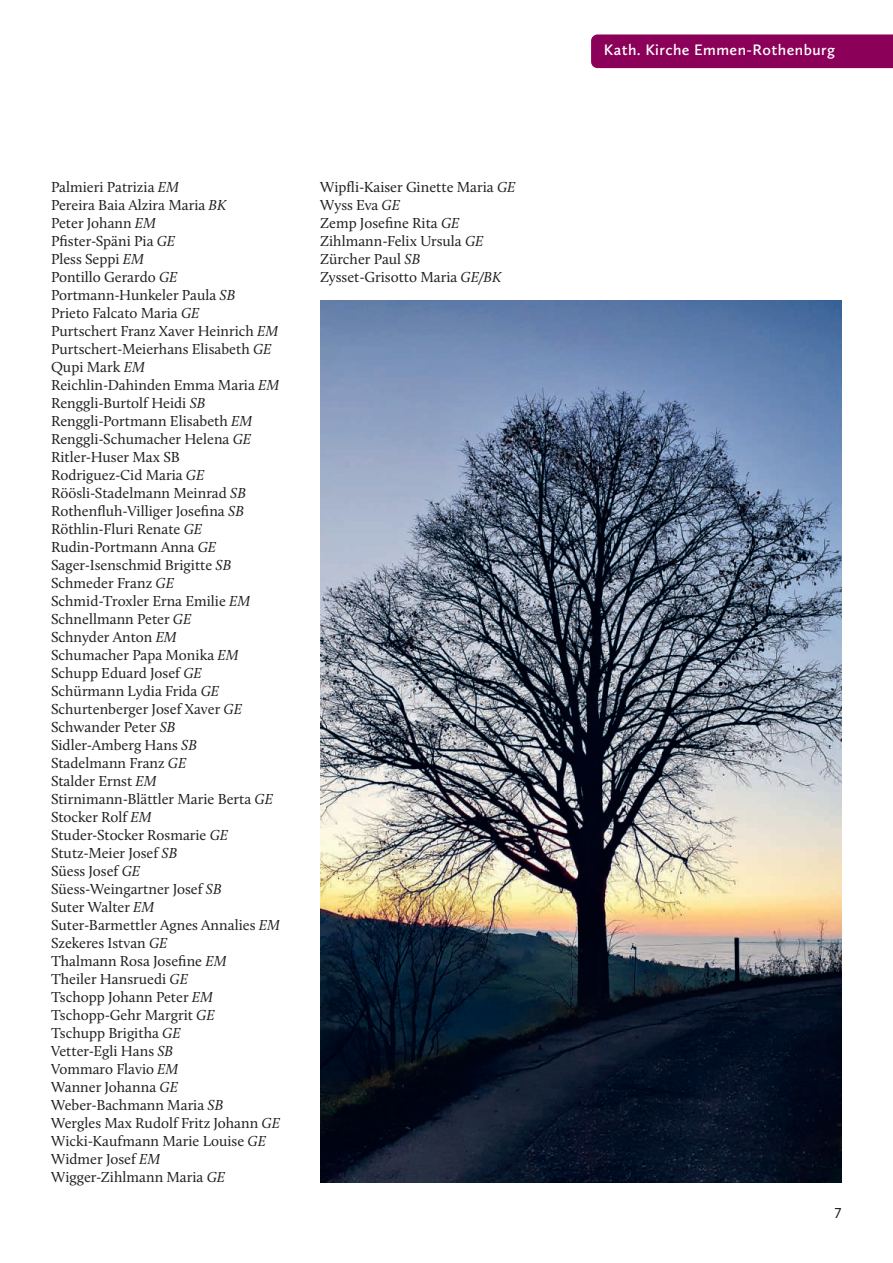
<style>
.page{position:relative;width:893px;height:1263px;background:#fff}
.page>*{position:absolute;margin:0;border:0;box-sizing:border-box;transform-origin:0 0}
.t1{font:600 15.75px "Calluna Sans";letter-spacing:.03em;color:#fff}
.t2{font:15px/18px "Calluna";color:#231f20}
.t3{font:15px "Calluna Sans";color:#231f20}
.s1{font-style:italic}
</style>
<div class="page">
<img style="left:320px;top:300px;width:522px;height:882px">
<div style="left:591px;top:34px;width:302px;height:34px;background:#8b0159"></div>
<p class="t2" style="left:51px;top:178px;width:231px">Palmieri Patrizia <span class="s1">EM<br></span>Pereira Baia Alzira Maria <span class="s1">BK<br></span>Peter Johann <span class="s1">EM<br></span>Pfister-Späni Pia <span class="s1">GE<br></span>Pless Seppi <span class="s1">EM<br></span>Pontillo Gerardo <span class="s1">GE<br></span>Portmann-Hunkeler Paula <span class="s1">SB<br></span>Prieto Falcato Maria <span class="s1">GE<br></span>Purtschert Franz Xaver Heinrich <span class="s1">EM<br></span>Purtschert-Meierhans Elisabeth <span class="s1">GE<br></span>Qupi Mark <span class="s1">EM<br></span>Reichlin-Dahinden Emma Maria <span class="s1">EM<br></span>Renggli-Burtolf Heidi <span class="s1">SB<br></span>Renggli-Portmann Elisabeth <span class="s1">EM<br></span>Renggli-Schumacher Helena <span class="s1">GE<br></span>Ritler-Huser Max SB<br>Rodriguez-Cid Maria <span class="s1">GE<br></span>Röösli-Stadelmann Meinrad <span class="s1">SB<br></span>Rothenfluh-Villiger Josefina <span class="s1">SB<br></span>Röthlin-Fluri Renate <span class="s1">GE<br></span>Rudin-Portmann Anna <span class="s1">GE<br></span>Sager-Isenschmid Brigitte <span class="s1">SB<br></span>Schmeder Franz <span class="s1">GE<br></span>Schmid-Troxler Erna Emilie <span class="s1">EM<br></span>Schnellmann Peter <span class="s1">GE<br></span>Schnyder Anton <span class="s1">EM<br></span>Schumacher Papa Monika <span class="s1">EM<br></span>Schupp Eduard Josef <span class="s1">GE<br></span>Schürmann Lydia Frida <span class="s1">GE<br></span>Schurtenberger Josef Xaver <span class="s1">GE<br></span>Schwander Peter <span class="s1">SB<br></span>Sidler-Amberg Hans <span class="s1">SB<br></span>Stadelmann Franz <span class="s1">GE<br></span>Stalder Ernst <span class="s1">EM<br></span>Stirnimann-Blättler Marie Berta <span class="s1">GE<br></span>Stocker Rolf <span class="s1">EM<br></span>Studer-Stocker Rosmarie <span class="s1">GE<br></span>Stutz-Meier Josef <span class="s1">SB<br></span>Süess Josef <span class="s1">GE<br></span>Süess-Weingartner Josef <span class="s1">SB<br></span>Suter Walter <span class="s1">EM<br></span>Suter-Barmettler Agnes Annalies <span class="s1">EM<br></span>Szekeres Istvan <span class="s1">GE<br></span>Thalmann Rosa Josefine <span class="s1">EM<br></span>Theiler Hansruedi <span class="s1">GE<br></span>Tschopp Johann Peter <span class="s1">EM<br></span>Tschopp-Gehr Margrit <span class="s1">GE<br></span>Tschupp Brigitha <span class="s1">GE<br></span>Vetter-Egli Hans <span class="s1">SB<br></span>Vommaro Flavio <span class="s1">EM<br></span>Wanner Johanna <span class="s1">GE<br></span>Weber-Bachmann Maria <span class="s1">SB<br></span>Wergles Max Rudolf Fritz Johann <span class="s1">GE<br></span>Wicki-Kaufmann Marie Louise <span class="s1">GE<br></span>Widmer Josef <span class="s1">EM<br></span>Wigger-Zihlmann Maria <span class="s1">GE</span></p>
<p class="t2" style="left:320px;top:178px;width:197px">Wipfli-Kaiser Ginette Maria <span class="s1">GE<br></span>Wyss Eva <span class="s1">GE<br></span>Zemp Josefine Rita <span class="s1">GE<br></span>Zihlmann-Felix Ursula <span class="s1">GE<br></span>Zürcher Paul <span class="s1">SB<br></span>Zysset-Grisotto Maria <span class="s1">GE/BK</span></p>
<p class="t1" style="left:604px;top:40px;width:233px">Kath. Kirche Emmen-Rothenburg</p>
<p class="t3" style="left:834px;top:1204px;width:9px">7</p>
</div>
